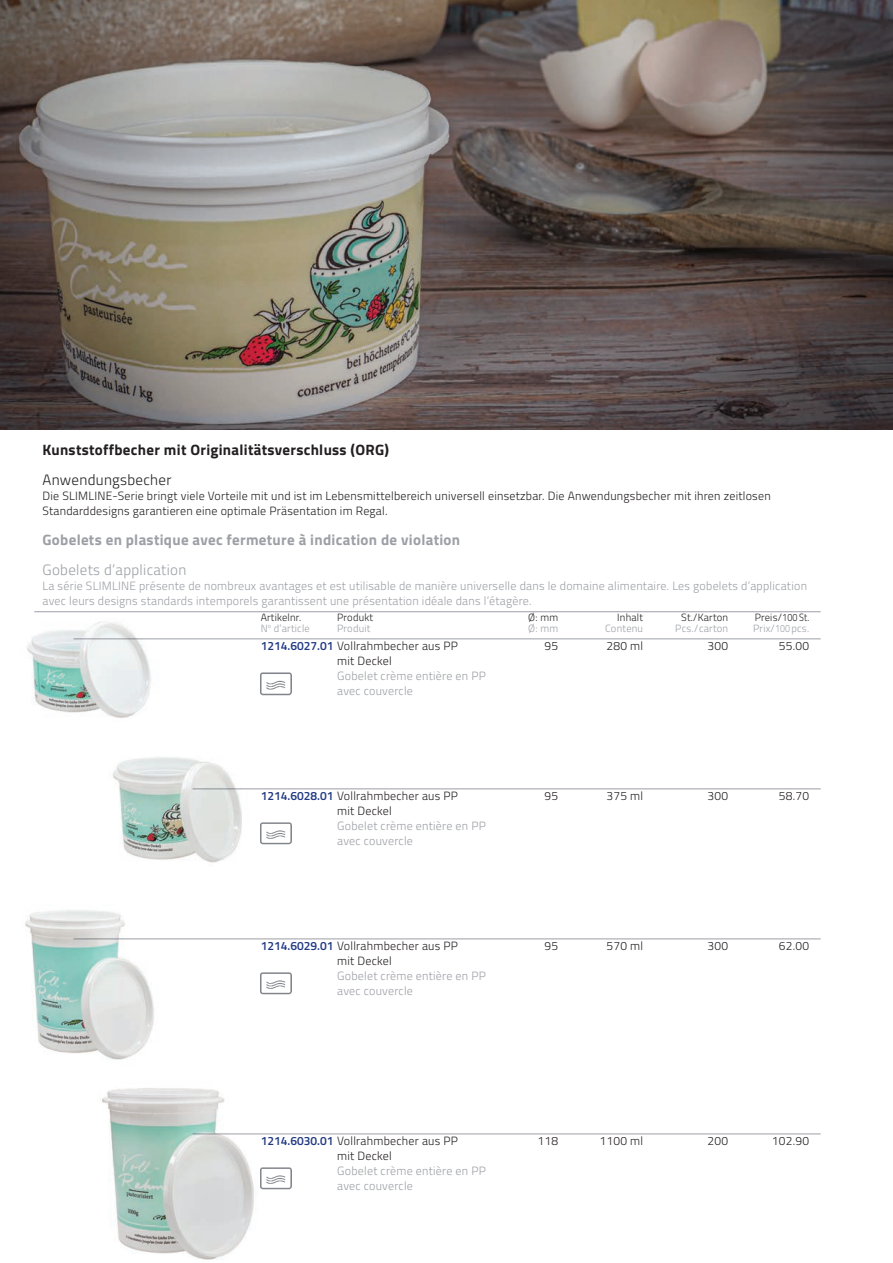
<style>
.page{position:relative;width:893px;height:1263px;background:#fff}
.page>*{position:absolute;margin:0;border:0;box-sizing:border-box;transform-origin:0 0}
.Text_d{font:700 15px "Titillium";letter-spacing:.02em;color:#9d9fa6}
.Text_d-2{font:700 15px "Titillium";letter-spacing:.02em;color:#231f20}
.Text_d-3{font:300 15px "Titillium";letter-spacing:.02em;color:#9d9fa6}
.Text_d-4{font:300 15px "Titillium";letter-spacing:.02em;color:#231f20}
.Text_d-5{font:300 12px/15px "Titillium";letter-spacing:.02em;color:#231f20}
.Text_d-6{font:300 12px/15px "Titillium";letter-spacing:.02em;color:#9d9fa6}
.t1{font:300 10.5px "Titillium";letter-spacing:.02em;color:#9d9fa6}
.t2{font:300 10.5px "Titillium";letter-spacing:.02em;color:#231f20}
.s1{font-weight:600;color:#203882}
</style>
<div class="page">
<hr style="left:34px;top:611px;width:787px;height:1px;background:#9d9fa6">
<hr style="left:74px;top:639px;width:747px;height:1px;background:#9d9fa6">
<hr style="left:193px;top:789px;width:628px;height:1px;background:#9d9fa6">
<hr style="left:74px;top:939px;width:747px;height:1px;background:#9d9fa6">
<hr style="left:193px;top:1134px;width:628px;height:1px;background:#9d9fa6">
<img style="left:261px;top:672px;width:30px;height:23px">
<img style="left:261px;top:822px;width:30px;height:23px">
<img style="left:261px;top:972px;width:30px;height:23px">
<img style="left:261px;top:1167px;width:30px;height:23px">
<img style="left:27px;top:621px;width:134px;height:97px">
<img style="left:113px;top:757px;width:136px;height:106px">
<img style="left:25px;top:910px;width:136px;height:150px">
<img style="left:102px;top:1088px;width:159px;height:172px">
<img style="left:0;top:0;width:893px;height:430px">
<p class="Text_d-2" style="left:43px;top:438px;width:348px">Kunststoffbecher mit Originalitätsverschluss (ORG)</p>
<p class="Text_d-4" style="left:43px;top:469px;width:131px">Anwendungsbecher</p>
<p class="Text_d-5" style="left:43px;top:487px;width:730px">Die SLIMLINE-Serie bringt viele Vorteile mit und ist im Lebensmittelbereich universell einsetzbar. Die Anwendungsbecher mit ihren zeitlosen<br>Standarddesigns garantieren eine optimale Präsentation im Regal.</p>
<p class="Text_d" style="left:43px;top:528px;width:419px">Gobelets en plastique avec fermeture à indication de violation</p>
<p class="Text_d-3" style="left:43px;top:559px;width:145px">Gobelets d’application</p>
<p class="Text_d-6" style="left:43px;top:577px;width:766px">La série SLIMLINE présente de nombreux avantages et est utilisable de manière universelle dans le domaine alimentaire. Les gobelets d’application avec leurs designs standards intemporels garantissent une présentation idéale dans l’étagère.</p>
<p class="t2" style="left:261px;top:610px;width:42px">Artikelnr.</p>
<p class="t2" style="left:337px;top:610px;width:38px">Produkt</p>
<p class="t2" style="left:528px;top:610px;width:31px">Ø: mm</p>
<p class="t2" style="left:617px;top:610px;width:27px">Inhalt</p>
<p class="t2" style="left:681px;top:610px;width:48px">St./Karton</p>
<p class="t2" style="left:755px;top:610px;width:56px">Preis/100 St.</p>
<p class="t1" style="left:261px;top:620px;width:51px">N<sup>o</sup> d’article</p>
<p class="t1" style="left:337px;top:620px;width:35px">Produit</p>
<p class="t1" style="left:528px;top:620px;width:31px">Ø: mm</p>
<p class="t1" style="left:605px;top:620px;width:39px">Contenu</p>
<p class="t1" style="left:675px;top:620px;width:54px">Pcs./carton</p>
<p class="t1" style="left:753px;top:620px;width:58px">Prix/100 pcs.</p>
<p class="Text_d-5" style="left:261px;top:637px;width:199px"><span class="s1">1214.6027.01</span> Vollrahmbecher aus PP</p>
<p class="Text_d-5" style="left:544px;top:637px;width:15px">95</p>
<p class="Text_d-5" style="left:606px;top:637px;width:38px">280 ml</p>
<p class="Text_d-5" style="left:707px;top:637px;width:22px">300</p>
<p class="Text_d-5" style="left:779px;top:637px;width:32px">55.00</p>
<p class="Text_d-5" style="left:337px;top:652px;width:56px">mit Deckel</p>
<p class="Text_d-6" style="left:337px;top:667px;width:150px">Gobelet crème entière en PP</p>
<p class="Text_d-6" style="left:337px;top:682px;width:77px">avec couvercle</p>
<p class="Text_d-5" style="left:261px;top:787px;width:199px"><span class="s1">1214.6028.01</span> Vollrahmbecher aus PP</p>
<p class="Text_d-5" style="left:544px;top:787px;width:15px">95</p>
<p class="Text_d-5" style="left:606px;top:787px;width:38px">375 ml</p>
<p class="Text_d-5" style="left:707px;top:787px;width:22px">300</p>
<p class="Text_d-5" style="left:779px;top:787px;width:32px">58.70</p>
<p class="Text_d-5" style="left:337px;top:802px;width:56px">mit Deckel</p>
<p class="Text_d-6" style="left:337px;top:817px;width:150px">Gobelet crème entière en PP</p>
<p class="Text_d-6" style="left:337px;top:832px;width:77px">avec couvercle</p>
<p class="Text_d-5" style="left:261px;top:937px;width:199px"><span class="s1">1214.6029.01</span> Vollrahmbecher aus PP</p>
<p class="Text_d-5" style="left:544px;top:937px;width:15px">95</p>
<p class="Text_d-5" style="left:606px;top:937px;width:38px">570 ml</p>
<p class="Text_d-5" style="left:707px;top:937px;width:22px">300</p>
<p class="Text_d-5" style="left:779px;top:937px;width:32px">62.00</p>
<p class="Text_d-5" style="left:337px;top:952px;width:56px">mit Deckel</p>
<p class="Text_d-6" style="left:337px;top:967px;width:150px">Gobelet crème entière en PP</p>
<p class="Text_d-6" style="left:337px;top:982px;width:77px">avec couvercle</p>
<p class="Text_d-5" style="left:261px;top:1132px;width:199px"><span class="s1">1214.6030.01</span> Vollrahmbecher aus PP</p>
<p class="Text_d-5" style="left:537px;top:1132px;width:22px">118</p>
<p class="Text_d-5" style="left:599px;top:1132px;width:45px">1100 ml</p>
<p class="Text_d-5" style="left:707px;top:1132px;width:22px">200</p>
<p class="Text_d-5" style="left:772px;top:1132px;width:39px">102.90</p>
<p class="Text_d-5" style="left:337px;top:1147px;width:56px">mit Deckel</p>
<p class="Text_d-6" style="left:337px;top:1162px;width:150px">Gobelet crème entière en PP</p>
<p class="Text_d-6" style="left:337px;top:1177px;width:77px">avec couvercle</p>
</div>
